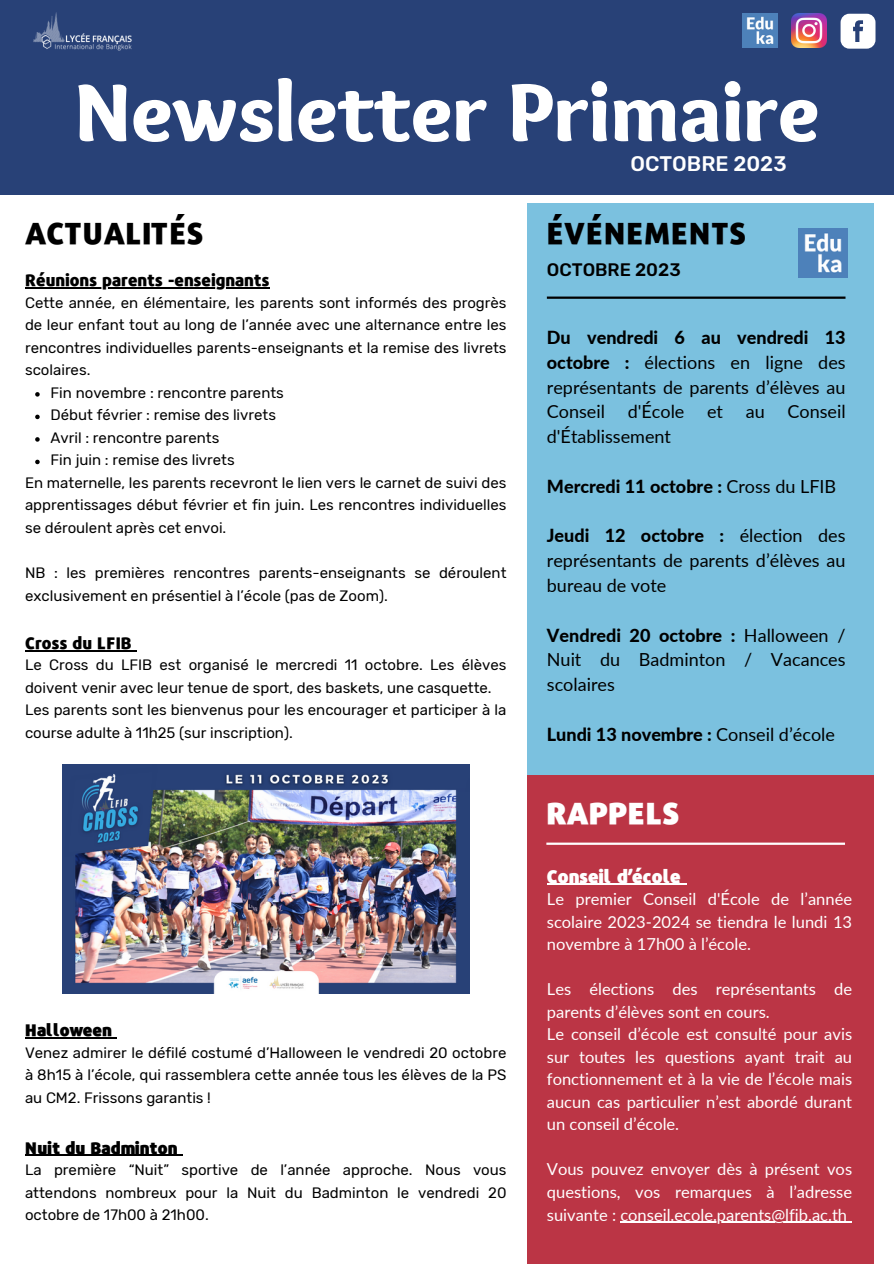
<style>
.page{position:relative;width:894px;height:1264px;background:#fff}
.page>*{position:absolute;margin:0;border:0;box-sizing:border-box;transform-origin:0 0}
.t1{font:900 85.05px "Sukar";color:#fff}
.t2{font:900 30px "Repo";color:#000}
.t3{font:900 30px "Repo";color:#fff}
.t4{font:500 21px "Rubik";color:#fff}
.t5{font:18px/24.8px "Lato";color:#000;text-align:justify}
.t6{font:800 18px "Lato";color:#000}
.t7{font:900 18px "Repo";color:#fff}
.t8{font:500 18px "Rubik";color:#000}
.t9{font:16.5px/22.5px "Lato";color:#fff;text-align:justify}
.t10{font:900 16.5px "Repo";color:#000}
.t11{font:900 16.5px "Repo";color:#000}
.t12{font:15px/22.5px "Rubik";color:#000;text-align:justify}
.s1{font-weight:800}
.s2{font-weight:400}
</style>
<div class="page">
<div style="left:0;top:0;width:893px;height:195px;background:#284177"></div>
<div style="left:527px;top:203px;width:346px;height:581px;background:#7bc1df"></div>
<img style="left:33px;top:12px;width:99px;height:39px">
<svg style="left:840px;top:14px;width:35px;height:35px"></svg>
<img style="left:791px;top:13px;width:35px;height:35px">
<img style="left:742px;top:13px;width:35px;height:35px">
<hr style="left:546px;top:296px;width:299px;height:3px;background:#000">
<img style="left:798px;top:229px;width:49px;height:48px">
<div style="left:527px;top:775px;width:346px;height:488px;background:#bb3545"></div>
<svg style="left:35px;top:392px;width:5px;height:4px"></svg>
<svg style="left:35px;top:414px;width:5px;height:5px"></svg>
<svg style="left:35px;top:437px;width:5px;height:4px"></svg>
<svg style="left:35px;top:459px;width:5px;height:5px"></svg>
<hr style="left:25px;top:287px;width:244px;height:1px;background:#000">
<hr style="left:25px;top:650px;width:107px;height:1px;background:#000">
<hr style="left:25px;top:1037px;width:87px;height:1px;background:#000">
<hr style="left:25px;top:1154px;width:152px;height:1px;background:#000">
<img style="left:62px;top:764px;width:407px;height:229px">
<hr style="left:546px;top:883px;width:134px;height:1px;background:#fff">
<hr style="left:620px;top:1221px;width:227px;height:1px;background:#fff">
<hr style="left:546px;top:842px;width:298px;height:2px;background:#fff">
<p class="t1" style="left:75px;top:63px;width:746px">Newsletter Primaire</p>
<p class="t2" style="left:25px;top:213px;width:181px">ACTUALITÉS</p>
<p class="t10" style="left:25px;top:269px;width:246px">Réunions parents -enseignants</p>
<p class="t12" style="left:25px;top:291px;width:483px">Cette année, en élémentaire, les parents sont informés des progrès de leur enfant tout au long de l’année avec une alternance entre les rencontres individuelles parents-enseignants et la remise des livrets scolaires.</p>
<p class="t12" style="left:51px;top:381px;width:235px">Fin novembre : rencontre parents</p>
<p class="t12" style="left:51px;top:404px;width:227px">Début février : remise des livrets</p>
<p class="t12" style="left:51px;top:426px;width:170px">Avril : rencontre parents</p>
<p class="t12" style="left:51px;top:449px;width:186px">Fin juin : remise des livrets</p>
<p class="t12" style="left:25px;top:471px;width:483px">En maternelle, les parents recevront le lien vers le carnet de suivi des apprentissages début février et fin juin. Les rencontres individuelles se déroulent après cet envoi.</p>
<p class="t12" style="left:25px;top:561px;width:483px">NB : les premières rencontres parents-enseignants se déroulent exclusivement en présentiel à l’école (pas de Zoom).</p>
<p class="t10" style="left:25px;top:632px;width:108px">Cross du LFIB</p>
<p class="t12" style="left:25px;top:654px;width:483px">Le Cross du LFIB est organisé le mercredi 11 octobre. Les élèves doivent venir avec leur tenue de sport, des baskets, une casquette.</p>
<p class="t12" style="left:25px;top:699px;width:483px">Les parents sont les bienvenus pour les encourager et participer à la course adulte à 11h25 (sur inscription).</p>
<p class="t11" style="left:25px;top:1019px;width:88px">Halloween</p>
<p class="t12" style="left:25px;top:1041px;width:483px">Venez admirer le défilé costumé d’Halloween le vendredi 20 octobre à 8h15 à l’école, qui rassemblera cette année tous les élèves de la PS au CM2. Frissons garantis !</p>
<p class="t11" style="left:25px;top:1136px;width:154px">Nuit du Badminton</p>
<p class="t12" style="left:25px;top:1158px;width:483px">La première “Nuit” sportive de l’année approche. Nous vous attendons nombreux pour la Nuit du Badminton le vendredi 20 octobre de 17h00 à 21h00.</p>
<p class="t4" style="left:630px;top:152px;width:157px">OCTOBRE 2023</p>
<p class="t2" style="left:546px;top:213px;width:201px">ÉVÉNEMENTS</p>
<p class="t8" style="left:546px;top:259px;width:135px">OCTOBRE 2023</p>
<p class="t5" style="left:546px;top:325px;width:300px"><span class="s1">Du vendredi 6 au vendredi 13 octobre :</span> élections en ligne des représentants de parents d’élèves au Conseil</p>
<p class="t5" style="left:627px;top:399px;width:58px">d'École</p>
<p class="t5" style="left:707px;top:399px;width:17px">et</p>
<p class="t5" style="left:745px;top:399px;width:20px">au</p>
<p class="t5" style="left:787px;top:399px;width:60px">Conseil</p>
<p class="t5" style="left:546px;top:424px;width:126px">d'Établissement</p>
<p class="t6" style="left:546px;top:475px;width:291px">Mercredi 11 octobre : <span class="s2">Cross du LFIB</span></p>
<p class="t5" style="left:546px;top:523px;width:300px"><span class="s1">Jeudi 12 octobre :</span> élection des représentants de parents d’élèves au bureau de vote</p>
<p class="t5" style="left:546px;top:622px;width:300px"><span class="s1">Vendredi 20 octobre :</span> Halloween / Nuit du Badminton / Vacances scolaires</p>
<p class="t6" style="left:546px;top:723px;width:289px">Lundi 13 novembre : <span class="s2">Conseil d’école</span></p>
<p class="t3" style="left:546px;top:791px;width:135px">RAPPELS</p>
<p class="t7" style="left:546px;top:863px;width:135px">Conseil d’école</p>
<p class="t9" style="left:546px;top:887px;width:307px">Le premier Conseil d'École de l’année scolaire 2023-2024 se tiendra le lundi 13 novembre à 17h00 à l’école.</p>
<p class="t9" style="left:546px;top:977px;width:307px">Les élections des représentants de parents d’élèves sont en cours.</p>
<p class="t9" style="left:546px;top:1022px;width:307px">Le conseil d’école est consulté pour avis sur toutes les questions ayant trait au fonctionnement et à la vie de l’école mais aucun cas particulier n’est abordé durant un conseil d’école.</p>
<p class="t9" style="left:546px;top:1157px;width:307px">Vous pouvez envoyer dès à présent vos questions, vos remarques à l’adresse suivante : conseil.ecole.parents@lfib.ac.th</p>
</div>
